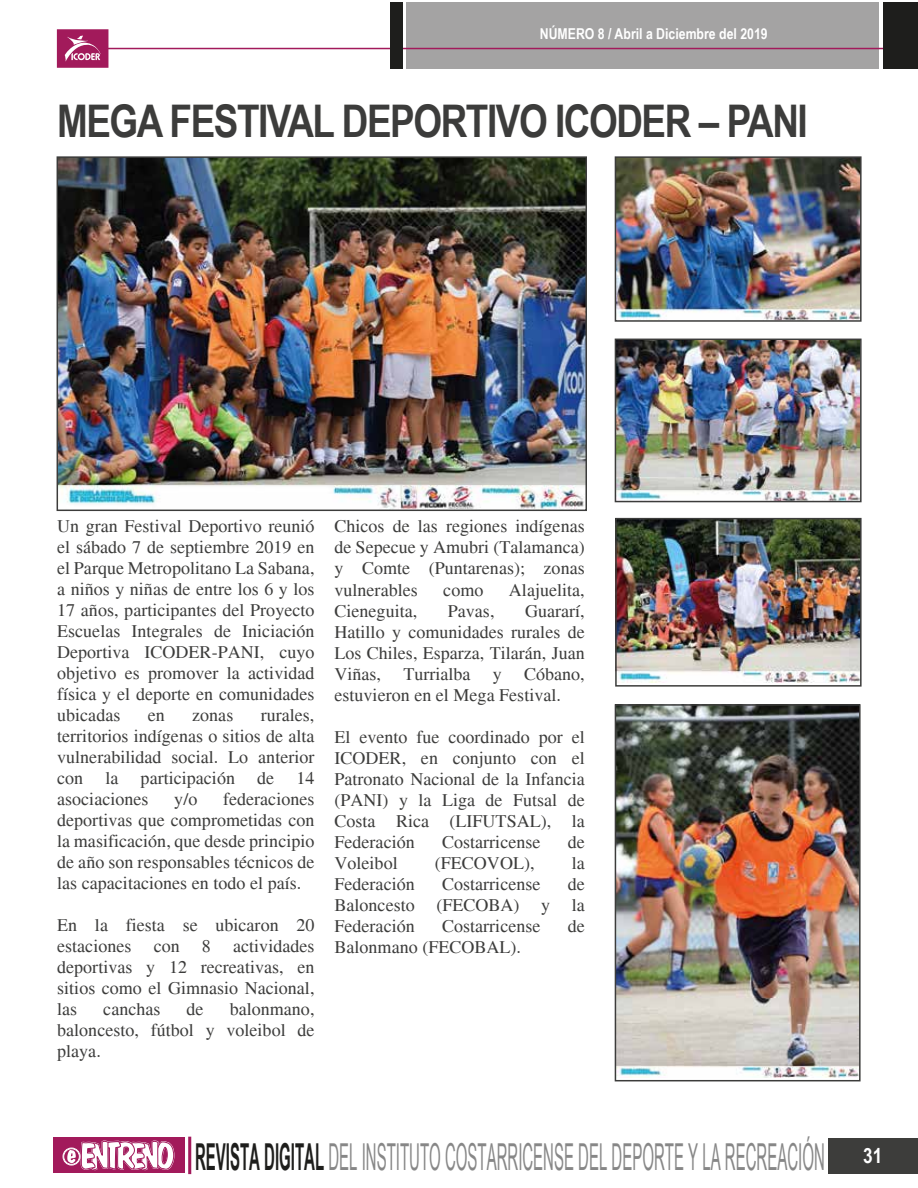
<style>
.page{position:relative;width:918px;height:1188px;background:#fff}
.page>*{position:absolute;margin:0;border:0;box-sizing:border-box;transform-origin:0 0}
.t1{font:700 45px "Arial Narrow";letter-spacing:-.03em;color:#3c3c3b}
.t2{font:37.2px "Arial Narrow";color:#878787;scale:.49 1}
.t3{font:18px/21px "Times";color:#3c3c3b;text-align:justify}
.t4{font:700 15px "Arial Narrow";color:#fff}
.s1{font-weight:700;color:#1e1e1c}
</style>
<div class="page">
<div style="left:54px;top:1137px;width:131px;height:36px;background:#a21a5b"></div>
<hr style="left:188px;top:1137px;width:3px;height:37px;background:#a21a5b">
<div style="left:828px;top:1139px;width:90px;height:35px;background:#3d3d3b"></div>
<svg style="left:67px;top:1140px;width:108px;height:31px"></svg>
<div style="left:63px;top:1148px;width:17px;height:17px;border:1px solid #fff;border-radius:50%"></div>
<div style="left:64px;top:1149px;width:15px;height:15px;border:1px solid #fff;border-radius:50%"></div>
<div style="left:407px;top:2px;width:472px;height:67px;background:#a4a3a3"></div>
<div style="left:57px;top:29px;width:51px;height:39px;background:#a21a5b;border:2px solid #a21a5b"></div>
<hr style="left:100px;top:48px;width:791px;height:1px;background:#a21a5b">
<div style="left:390px;top:2px;width:13px;height:67px;background:#1e1e1c"></div>
<div style="left:883px;top:2px;width:35px;height:67px;background:#1e1e1c"></div>
<svg style="left:65px;top:36px;width:36px;height:26px"></svg>
<img style="left:60px;top:159px;width:524px;height:349px">
<img style="left:618px;top:159px;width:241px;height:160px">
<img style="left:618px;top:342px;width:241px;height:157px">
<img style="left:618px;top:521px;width:241px;height:161px">
<img style="left:618px;top:707px;width:240px;height:371px">
<div style="left:57px;top:156px;width:530px;height:355px;border:2px solid #3c3c3b"></div>
<div style="left:615px;top:156px;width:247px;height:166px;border:2px solid #3c3c3b"></div>
<div style="left:615px;top:339px;width:247px;height:163px;border:2px solid #3c3c3b"></div>
<div style="left:615px;top:518px;width:247px;height:169px;border:2px solid #3c3c3b"></div>
<div style="left:615px;top:704px;width:246px;height:377px;border:2px solid #3c3c3b"></div>
<p class="t4" style="left:540px;top:22px;width:229px">NÚMERO 8 / Abril a Diciembre del 2019</p>
<h1 class="t1" style="left:57px;top:87px;width:752px">MEGA FESTIVAL DEPORTIVO ICODER – PANI</h1>
<p class="t3" style="left:57px;top:516px;width:259px">Un gran Festival Deportivo reunió el sábado 7 de septiembre 2019 en el Parque Metropolitano La Sabana, a niños y niñas de entre los 6 y los 17 años, participantes del Proyecto Escuelas Integrales de Iniciación Deportiva ICODER-PANI, cuyo objetivo es promover la actividad física y el deporte en comunidades ubicadas</p>
<p class="t3" style="left:57px;top:705px;width:259px;text-indent:204px">rurales, territorios indígenas o sitios de alta vulnerabilidad social. Lo anterior con la participación de 14 asociaciones</p>
<p class="t3" style="left:148px;top:705px;width:19px">en</p>
<p class="t3" style="left:192px;top:705px;width:43px">zonas</p>
<p class="t3" style="left:57px;top:789px;width:259px;text-indent:166px">federaciones deportivas que comprometidas con la masificación, que desde principio de año son responsables técnicos de las capacitaciones en todo el país.</p>
<p class="t3" style="left:57px;top:915px;width:259px">En la fiesta se ubicaron 20 estaciones con 8 actividades deportivas y 12 recreativas, en sitios como el Gimnasio Nacional, las</p>
<p class="t3" style="left:174px;top:789px;width:25px">y/o</p>
<p class="t3" style="left:57px;top:999px;width:259px;text-indent:173px">balonmano, baloncesto, fútbol y voleibol de playa.</p>
<p class="t3" style="left:103px;top:999px;width:59px">canchas</p>
<p class="t3" style="left:187px;top:999px;width:19px">de</p>
<p class="t3" style="left:334px;top:516px;width:252px">Chicos de las regiones indígenas de Sepecue y Amubri (Talamanca) y Comte (Puntarenas); zonas vulnerables</p>
<p class="t3" style="left:443px;top:579px;width:42px">como</p>
<p class="t3" style="left:509px;top:579px;width:77px">Alajuelita,</p>
<p class="t3" style="left:334px;top:600px;width:84px">Cieneguita,</p>
<p class="t3" style="left:448px;top:600px;width:48px">Pavas,</p>
<p class="t3" style="left:334px;top:600px;width:252px;text-indent:191px">Guararí, Hatillo y comunidades rurales de Los Chiles, Esparza, Tilarán, Juan Viñas, Turrialba y Cóbano, estuvieron en el Mega Festival.</p>
<p class="t3" style="left:334px;top:726px;width:252px">El evento fue coordinado por el ICODER, en conjunto con el Patronato Nacional de la Infancia (PANI) y la Liga de Futsal de Costa Rica (LIFUTSAL), la Federación</p>
<p class="t3" style="left:442px;top:831px;width:100px">Costarricense</p>
<p class="t3" style="left:568px;top:831px;width:19px">de</p>
<p class="t3" style="left:334px;top:852px;width:65px">Voleibol</p>
<p class="t3" style="left:435px;top:852px;width:101px">(FECOVOL),</p>
<p class="t3" style="left:572px;top:852px;width:15px">la</p>
<p class="t3" style="left:334px;top:873px;width:82px">Federación</p>
<p class="t3" style="left:442px;top:873px;width:100px">Costarricense</p>
<p class="t3" style="left:334px;top:873px;width:252px;text-indent:233px">de Baloncesto (FECOBA) y la Federación</p>
<p class="t3" style="left:442px;top:915px;width:100px">Costarricense</p>
<p class="t3" style="left:568px;top:915px;width:19px">de</p>
<p class="t3" style="left:334px;top:936px;width:188px">Balonmano (FECOBAL).</p>
<h2 class="t2" style="left:195px;top:1129px;width:1404px"><span class="s1">REVISTA DIGITAL</span> DEL INSTITUTO COSTARRICENSE DEL DEPORTE Y LA RECREACIÓN <sup>31</sup></h2>
</div>
